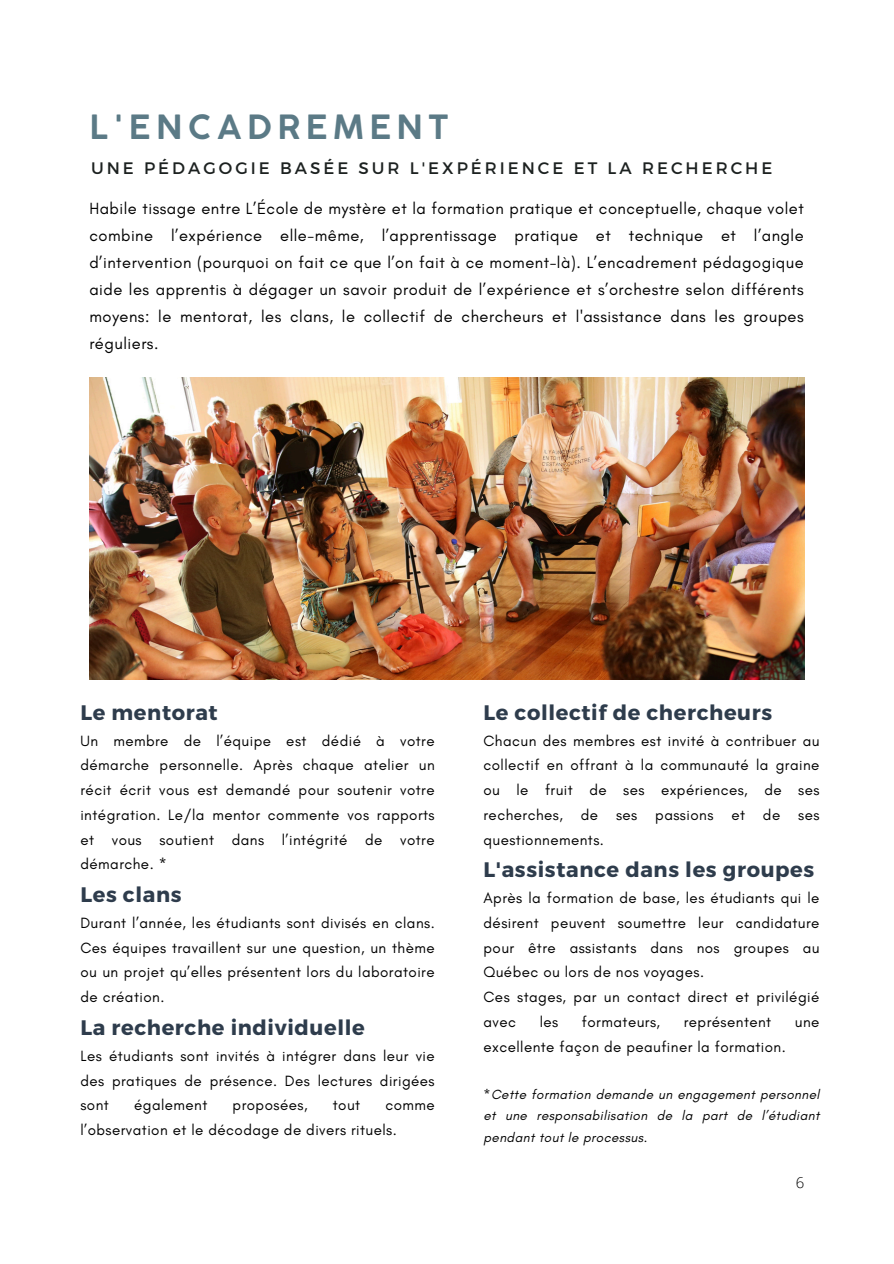
<style>
.page{position:relative;width:894px;height:1264px;background:#fff}
.page>*{position:absolute;margin:0;border:0;box-sizing:border-box;transform-origin:0 0}
.t1{font:700 33px "Coco Gothic";letter-spacing:.18em;color:#5b7a86}
.t2{font:700 21px "Montserrat";letter-spacing:.03em;color:#2e3c4c}
.t3{font:16.65px "Montserrat";letter-spacing:.18em;color:#1c2120}
.t4{font:16.5px/27px "Glacial Indifference";letter-spacing:.03em;color:#000;text-align:justify}
.t5{font:15.15px/24.8px "Glacial Indifference";letter-spacing:.03em;color:#000;text-align:justify}
.t6{font:300 15px "Open Sans";color:#000}
.t7{font:italic 13.5px/21.3px "Glacial Indifference";letter-spacing:.03em;color:#000;text-align:justify}
</style>
<div class="page">
<img style="left:89px;top:377px;width:715px;height:303px">
<h3 class="t1" style="left:89px;top:115px;width:361px">L'ENCADREMENT</h3>
<p class="t3" style="left:91px;top:157px;width:682px">UNE PÉDAGOGIE BASÉE SUR L'EXPÉRIENCE ET LA RECHERCHE</p>
<h2 class="t4" style="left:89px;top:194px;width:715px">Habile tissage entre L’École de mystère et la formation pratique et conceptuelle, chaque volet combine l’expérience elle-même, l’apprentissage pratique et technique et l’angle d’intervention (pourquoi on fait ce que l’on fait à ce moment-là). L’encadrement pédagogique aide les apprentis à dégager un savoir produit de l’expérience et s’orchestre selon différents moyens: le mentorat, les clans, le collectif de chercheurs et l'assistance dans les groupes réguliers.</h2>
<h1 class="t2" style="left:80px;top:698px;width:139px">Le mentorat</h1>
<h1 class="t5" style="left:80px;top:728px;width:356px">Un membre de l’équipe est dédié à votre démarche personnelle. Après chaque atelier un récit écrit vous est demandé pour soutenir votre intégration. Le/la mentor commente vos rapports et vous soutient dans l’intégrité de votre démarche. *</h1>
<h1 class="t2" style="left:80px;top:880px;width:103px">Les clans</h1>
<h1 class="t5" style="left:80px;top:910px;width:356px">Durant l’année, les étudiants sont divisés en clans.<br>Ces équipes travaillent sur une question, un thème ou un projet qu’elles présentent lors du laboratoire de création.</h1>
<h1 class="t2" style="left:80px;top:1013px;width:286px">La recherche individuelle</h1>
<h1 class="t5" style="left:80px;top:1043px;width:356px">Les étudiants sont invités à intégrer dans leur vie des pratiques de présence. Des lectures dirigées sont</h1>
<h1 class="t5" style="left:134px;top:1092px;width:75px">également</h1>
<h1 class="t5" style="left:232px;top:1092px;width:76px">proposées,</h1>
<h1 class="t5" style="left:333px;top:1092px;width:29px">tout</h1>
<h1 class="t5" style="left:80px;top:1092px;width:356px;text-indent:305px">comme l’observation et le décodage de divers rituels.</h1>
<p class="t2" style="left:483px;top:698px;width:290px">Le collectif de chercheurs</p>
<p class="t5" style="left:483px;top:728px;width:337px">Chacun des membres est invité à contribuer au collectif en offrant à la communauté la graine ou le fruit de ses expériences, de ses recherches, de ses passions et de ses questionnements.</p>
<p class="t2" style="left:483px;top:856px;width:332px">L'assistance dans les groupes</p>
<p class="t5" style="left:483px;top:885px;width:337px">Après la formation de base, les étudiants qui le désirent peuvent soumettre leur candidature pour être assistants dans nos groupes au Québec ou lors de nos voyages.</p>
<h3 class="t5" style="left:483px;top:984px;width:337px">Ces stages, par un contact direct et privilégié avec</h3>
<h3 class="t5" style="left:539px;top:1009px;width:20px">les</h3>
<h3 class="t5" style="left:581px;top:1009px;width:80px">formateurs,</h3>
<h3 class="t5" style="left:683px;top:1009px;width:89px">représentent</h3>
<h3 class="t5" style="left:794px;top:1009px;width:26px">une</h3>
<h3 class="t5" style="left:483px;top:1034px;width:304px">excellente façon de peaufiner la formation.</h3>
<p class="t7" style="left:483px;top:1083px;width:337px">*Cette formation demande un engagement personnel et une responsabilisation de la part de l’étudiant pendant tout le processus.</p>
<p class="t6" style="left:795px;top:1171px;width:10px">6</p>
</div>
